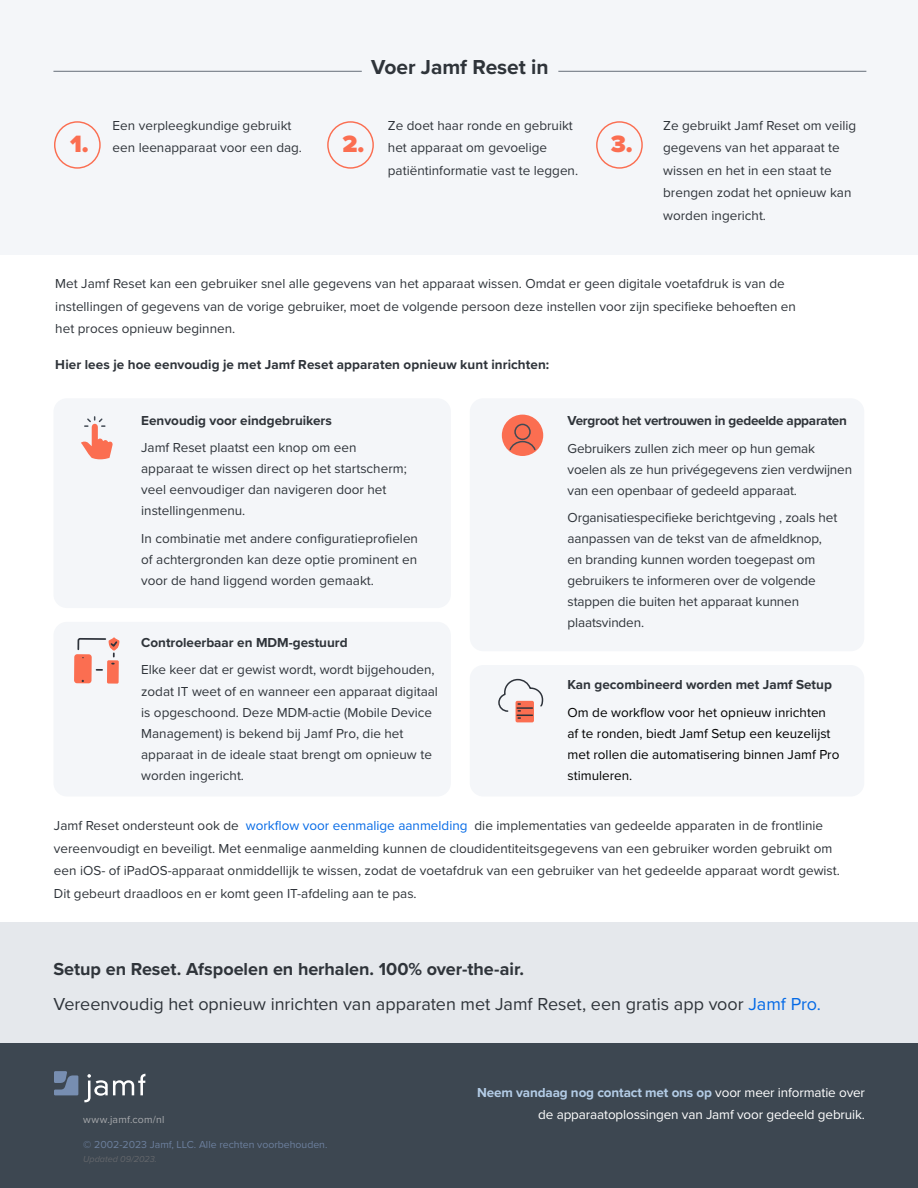
<style>
.page{position:relative;width:918px;height:1188px;background:#fff}
.page>*{position:absolute;margin:0;border:0;box-sizing:border-box;transform-origin:0 0}
.t1{font:900 24.45px "Proxima Nova";color:#fb6e51}
.t2{font:700 21px "Proxima Nova";letter-spacing:-.005em;color:#2f343a}
.t3{font:18px/35.1px "Proxima Nova";color:#2f343a}
.t4{font:13.5px/21px "Proxima Nova";color:#2f343a}
.t5{font:700 13.5px "Proxima Nova";color:#2f343a}
.t6{font:13.5px/21px "Proxima Nova";color:#000}
.t7{font:13.5px/22.5px "Proxima Nova";letter-spacing:-.01em;color:#fff;text-align:right}
.t8{font:700 13.5px "Proxima Nova";letter-spacing:-.02em;color:#2f343a}
.t9{font:10.5px "Proxima Nova";color:#788eb1}
.t10{font:10.5px "Proxima Nova";letter-spacing:.02em;color:#a7a9ac}
.t11{font:italic 9px "Proxima Nova";color:#6d6e71}
.s1{color:#056ae6}
.s2{font-weight:700}
.s3{font-weight:700;color:#b3cce6}
</style>
<div class="page">
<div style="left:53px;top:398px;width:398px;height:210px;background:#f4f6f9;border-radius:14px"></div>
<div style="left:470px;top:398px;width:394px;height:253px;background:#f4f6f9;border-radius:14px"></div>
<div style="left:470px;top:665px;width:394px;height:131px;background:#f4f6f9;border-radius:14px"></div>
<div style="left:53px;top:622px;width:398px;height:175px;background:#f4f6f9;border-radius:14px"></div>
<div style="left:0;top:922px;width:918px;height:246px;background:#e5e8ec"></div>
<div style="left:0;top:0;width:918px;height:255px;background:#f4f6f9"></div>
<div style="left:0;top:1043px;width:918px;height:145px;background:#3d4751"></div>
<svg style="left:84px;top:1074px;width:61px;height:28px"></svg>
<svg style="left:54px;top:1071px;width:24px;height:24px"></svg>
<div style="left:54px;top:121px;width:47px;height:48px;border:1px solid #fb6e51;border-radius:50%"></div>
<div style="left:327px;top:121px;width:47px;height:48px;border:1px solid #fb6e51;border-radius:50%"></div>
<div style="left:596px;top:121px;width:47px;height:48px;border:1px solid #fb6e51;border-radius:50%"></div>
<svg style="left:81px;top:416px;width:32px;height:43px"></svg>
<div style="left:107px;top:660px;width:12px;height:24px;background:#fb6e51;border-radius:2px"></div>
<div style="left:74px;top:654px;width:18px;height:29px;background:#fb6e51;border-radius:3px"></div>
<svg style="left:77px;top:637px;width:42px;height:34px"></svg>
<div style="left:502px;top:415px;width:41px;height:41px;background:#fb6e51;border-radius:50%"></div>
<div style="left:514px;top:424px;width:17px;height:16px;border:2px solid #424a54;border-radius:50%"></div>
<svg style="left:508px;top:440px;width:29px;height:12px"></svg>
<div style="left:516px;top:701px;width:18px;height:21px;background:#fb6e51;border-radius:2px"></div>
<svg style="left:498px;top:678px;width:46px;height:41px"></svg>
<hr style="left:53px;top:71px;width:309px;height:1px;background:#656d78">
<hr style="left:558px;top:71px;width:308px;height:1px;background:#656d78">
<h2 class="t2" style="left:371px;top:52px;width:179px">Voer Jamf Reset in</h2>
<p class="t4" style="left:113px;top:114px;width:191px;line-height:22.5px">Een verpleegkundige gebruikt een leenapparaat voor een dag.</p>
<p class="t4" style="left:388px;top:114px;width:192px;line-height:22.5px">Ze doet haar ronde en gebruikt het apparaat om gevoelige patiëntinformatie vast te leggen.</p>
<p class="t4" style="left:663px;top:114px;width:195px;line-height:22.5px">Ze gebruikt Jamf Reset om veilig gegevens van het apparaat te wissen en het in een staat te brengen zodat het opnieuw kan worden ingericht.</p>
<h1 class="t1" style="left:70px;top:125px;width:20px">1.</h1>
<h1 class="t1" style="left:343px;top:125px;width:23px">2.</h1>
<h1 class="t1" style="left:611px;top:125px;width:24px">3.</h1>
<p class="t4" style="left:55px;top:272px;width:742px;line-height:22.5px">Met Jamf Reset kan een gebruiker snel alle gegevens van het apparaat wissen. Omdat er geen digitale voetafdruk is van de instellingen of gegevens van de vorige gebruiker, moet de volgende persoon deze instellen voor zijn specifieke behoeften en het proces opnieuw beginnen.</p>
<p class="t5" style="left:55px;top:355px;width:496px">Hier lees je hoe eenvoudig je met Jamf Reset apparaten opnieuw kunt inrichten:</p>
<p class="t5" style="left:141px;top:410px;width:192px">Eenvoudig voor eindgebruikers</p>
<p class="t4" style="left:141px;top:437px;width:267px">Jamf Reset plaatst een knop om een apparaat te wissen direct op het startscherm; veel eenvoudiger dan navigeren door het instellingenmenu.</p>
<p class="t4" style="left:141px;top:528px;width:278px;text-align:justify">In combinatie met andere configuratieprofielen of achtergronden kan deze optie prominent en voor de hand liggend worden gemaakt.</p>
<p class="t5" style="left:141px;top:632px;width:208px">Controleerbaar en MDM-gestuurd</p>
<p class="t4" style="left:141px;top:659px;width:298px">Elke keer dat er gewist wordt, wordt bijgehouden, zodat IT weet of en wanneer een apparaat digitaal is opgeschoond. Deze MDM-actie (Mobile Device Management) is bekend bij Jamf Pro, die het apparaat in de ideale staat brengt om opnieuw te worden ingericht.</p>
<p class="t8" style="left:568px;top:410px;width:281px">Vergroot het vertrouwen in gedeelde apparaten</p>
<p class="t4" style="left:568px;top:437px;width:286px">Gebruikers zullen zich meer op hun gemak voelen als ze hun privégegevens zien verdwijnen van een openbaar of gedeeld apparaat.</p>
<p class="t4" style="left:568px;top:507px;width:271px">Organisatiespecifieke berichtgeving , zoals het aanpassen van de tekst van de afmeldknop, en branding kunnen worden toegepast om gebruikers te informeren over de volgende stappen die buiten het apparaat kunnen plaatsvinden.</p>
<p class="t5" style="left:568px;top:674px;width:266px">Kan gecombineerd worden met Jamf Setup</p>
<p class="t6" style="left:568px;top:701px;width:273px">Om de workflow voor het opnieuw inrichten af te ronden, biedt Jamf Setup een keuzelijst met rollen die automatisering binnen Jamf Pro stimuleren.</p>
<p class="t4" style="left:54px;top:814px;width:787px;line-height:22.5px">Jamf Reset ondersteunt ook de <span class="s1">workflow voor eenmalige aanmelding</span> die implementaties van gedeelde apparaten in de frontlinie vereenvoudigt en beveiligt. Met eenmalige aanmelding kunnen de cloudidentiteitsgegevens van een gebruiker worden gebruikt om een iOS- of iPadOS-apparaat onmiddellijk te wissen, zodat de voetafdruk van een gebruiker van het gedeelde apparaat wordt gewist.<br>Dit gebeurt draadloos en er komt geen IT-afdeling aan te pas.</p>
<h3 class="t3" style="left:53px;top:950px;width:769px"><span class="s2">Setup en Reset. Afspoelen en herhalen. 100% over-the-air.<br></span>Vereenvoudig het opnieuw inrichten van apparaten met Jamf Reset, een gratis app voor <span class="s1">Jamf Pro.</span></h3>
<p class="t10" style="left:83px;top:1111px;width:83px">www.jamf.com/nl</p>
<p class="t9" style="left:83px;top:1136px;width:246px">© 2002-2023 Jamf, LLC. Alle rechten voorbehouden.</p>
<p class="t11" style="left:83px;top:1152px;width:75px">Updated 09/2023.</p>
<p class="t7" style="left:477px;top:1081px;width:390px"><span class="s3">Neem vandaag nog contact met ons op</span> voor meer informatie over de apparaatoplossingen van Jamf voor gedeeld gebruik.</p>
</div>
